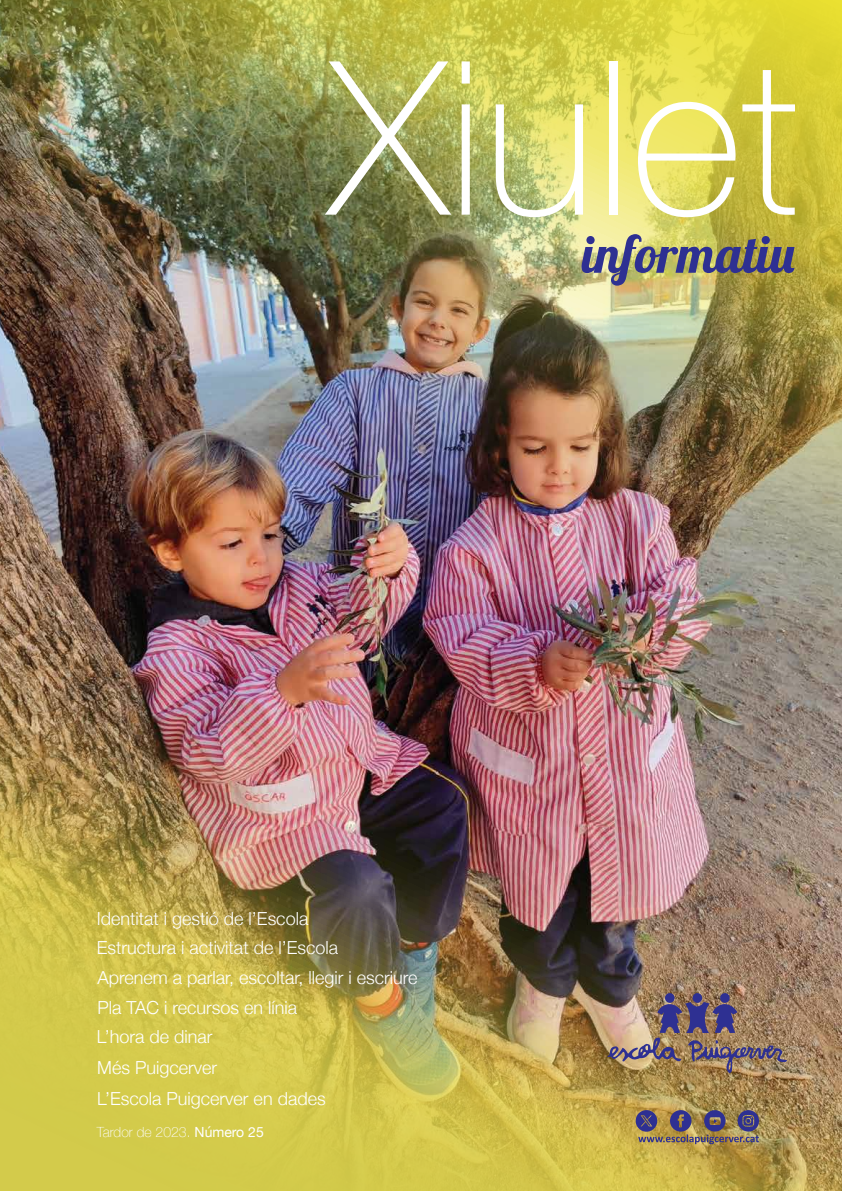
<style>
.page{position:relative;width:842px;height:1191px;background:#fff}
.page>*{position:absolute;margin:0;border:0;box-sizing:border-box;transform-origin:0 0}
.t1{font:100 214.4px "Helvetica Neue";color:#fff}
.t2{font:51.5px "Lobster";color:#2e3092}
.t3{font:300 18px/30px "Helvetica Neue";color:#fff}
.t4{font:100 14px "Helvetica Neue";color:#fff}
.s1{font-weight:400}
</style>
<div class="page">
<img style="left:0;top:0;width:842px;height:1191px">
<div style="left:665px;top:993px;width:9px;height:9px;background:#2e3092;border-radius:50%"></div>
<div style="left:693px;top:993px;width:9px;height:9px;background:#2e3092;border-radius:50%"></div>
<div style="left:720px;top:993px;width:10px;height:9px;background:#2e3092;border-radius:50%"></div>
<img style="left:608px;top:1001px;width:179px;height:72px">
<svg style="left:636px;top:1110px;width:123px;height:34px;background:#817066"></svg>
<h1 class="t1" style="left:328px;top:-24px;width:471px">Xiulet</h1>
<h2 class="t2" style="left:582px;top:221px;width:214px">informatiu</h2>
<p class="t3" style="left:97px;top:902px;width:213px">Identitat i gestió de l’Escola</p>
<p class="t3" style="left:97px;top:931px;width:322px">Estructura i activitat de l’Escola<br>Aprenem a parlar, escoltar, llegir i escriure</p>
<p class="t3" style="left:97px;top:991px;width:201px">Pla TAC i recursos en línia</p>
<p class="t3" style="left:97px;top:1020px;width:117px">L’hora de dinar</p>
<p class="t3" style="left:97px;top:1051px;width:121px">Més Puigcerver</p>
<p class="t3" style="left:97px;top:1082px;width:230px">L’Escola Puigcerver en dades</p>
<p class="t4" style="left:97px;top:1121px;width:168px">Tardor de 2023. <span class="s1">Número 25</span></p>
</div>
